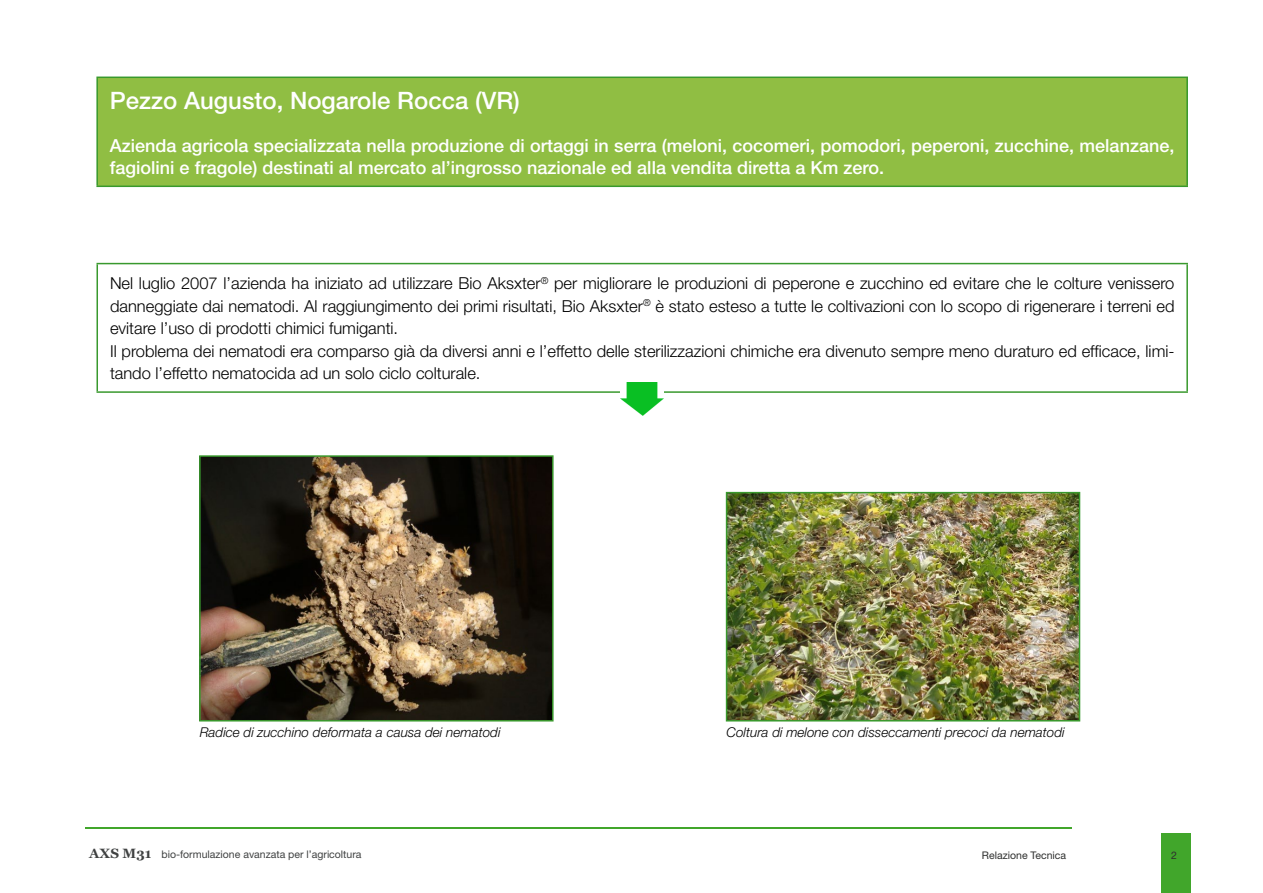
<style>
.page{position:relative;width:1263px;height:893px;background:#fff}
.page>*{position:absolute;margin:0;border:0;box-sizing:border-box;transform-origin:0 0}
.t1{font:500 24px "Helvetica Neue";color:#fff}
.t2{font:500 18px/21.6px "Helvetica Neue";color:#fff}
.t3{font:300 16.5px/22.5px "Helvetica Neue";color:#000}
.t4{font:italic 300 13.5px "Helvetica Neue";color:#000}
.t5{font:10.5px "Helvetica Neue";color:#3f4141}
.t6{font:10.5px "Helvetica Neue";color:#2e2f2e}
.s1{font-family:"Georgia";font-weight:700;font-size:13.5px}
</style>
<div class="page">
<div style="left:1161px;top:833px;width:30px;height:60px;background:#41a62b"></div>
<hr style="left:85px;top:827px;width:986px;height:2px;background:#41a62b">
<div style="left:97px;top:77px;width:1090px;height:109px;background:#90be43"></div>
<hr style="left:96px;top:77px;width:1092px;height:1px;background:#39992d">
<hr style="left:96px;top:78px;width:2px;height:108px;background:#39992d">
<hr style="left:1186px;top:78px;width:2px;height:108px;background:#39992d">
<hr style="left:96px;top:186px;width:1092px;height:1px;background:#39992d">
<hr style="left:96px;top:263px;width:1092px;height:1px;background:#39992d">
<hr style="left:96px;top:264px;width:2px;height:127px;background:#39992d">
<hr style="left:1186px;top:264px;width:2px;height:127px;background:#39992d">
<hr style="left:96px;top:391px;width:1092px;height:2px;background:#39992d">
<img style="left:620px;top:383px;width:44px;height:32px">
<img style="left:202px;top:458px;width:349px;height:260px">
<div style="left:199px;top:455px;width:355px;height:266px;border:2px solid #39992d"></div>
<img style="left:729px;top:495px;width:348px;height:223px">
<div style="left:726px;top:492px;width:354px;height:229px;border:2px solid #39992d"></div>
<h1 class="t1" style="left:110px;top:86px;width:411px">Pezzo Augusto, Nogarole Rocca (VR)</h1>
<p class="t2" style="left:110px;top:135px;width:1066px">Azienda agricola specializzata nella produzione di ortaggi in serra (meloni, cocomeri, pomodori, peperoni, zucchine, melanzane, fagiolini e fragole) destinati al mercato al’ingrosso nazionale ed alla vendita diretta a Km zero.</p>
<p class="t3" style="left:110px;top:272px;width:1066px">Nel luglio 2007 l’azienda ha iniziato ad utilizzare Bio Aksxter<sup>®</sup> per migliorare le produzioni di peperone e zucchino ed evitare che le colture venissero danneggiate dai nematodi. Al raggiungimento dei primi risultati, Bio Aksxter<sup>®</sup> è stato esteso a tutte le coltivazioni con lo scopo di rigenerare i terreni ed evitare l’uso di prodotti chimici fumiganti.<br>Il problema dei nematodi era comparso già da diversi anni e l’effetto delle sterilizzazioni chimiche era divenuto sempre meno duraturo ed efficace, limi&shy;tando l’effetto nematocida ad un solo ciclo colturale.</p>
<p class="t4" style="left:200px;top:724px;width:302px">Radice di zucchino deformata a causa dei nematodi</p>
<p class="t5" style="left:89px;top:848px;width:274px"><span class="s1">AXS M31</span> bio-formulazione avanzata per l’agricoltura</p>
<p class="t4" style="left:726px;top:724px;width:340px">Coltura di melone con disseccamenti precoci da nematodi</p>
<p class="t6" style="left:982px;top:849px;width:86px">Relazione Tecnica</p>
<p class="t6" style="left:1171px;top:849px;width:7px">2</p>
</div>
